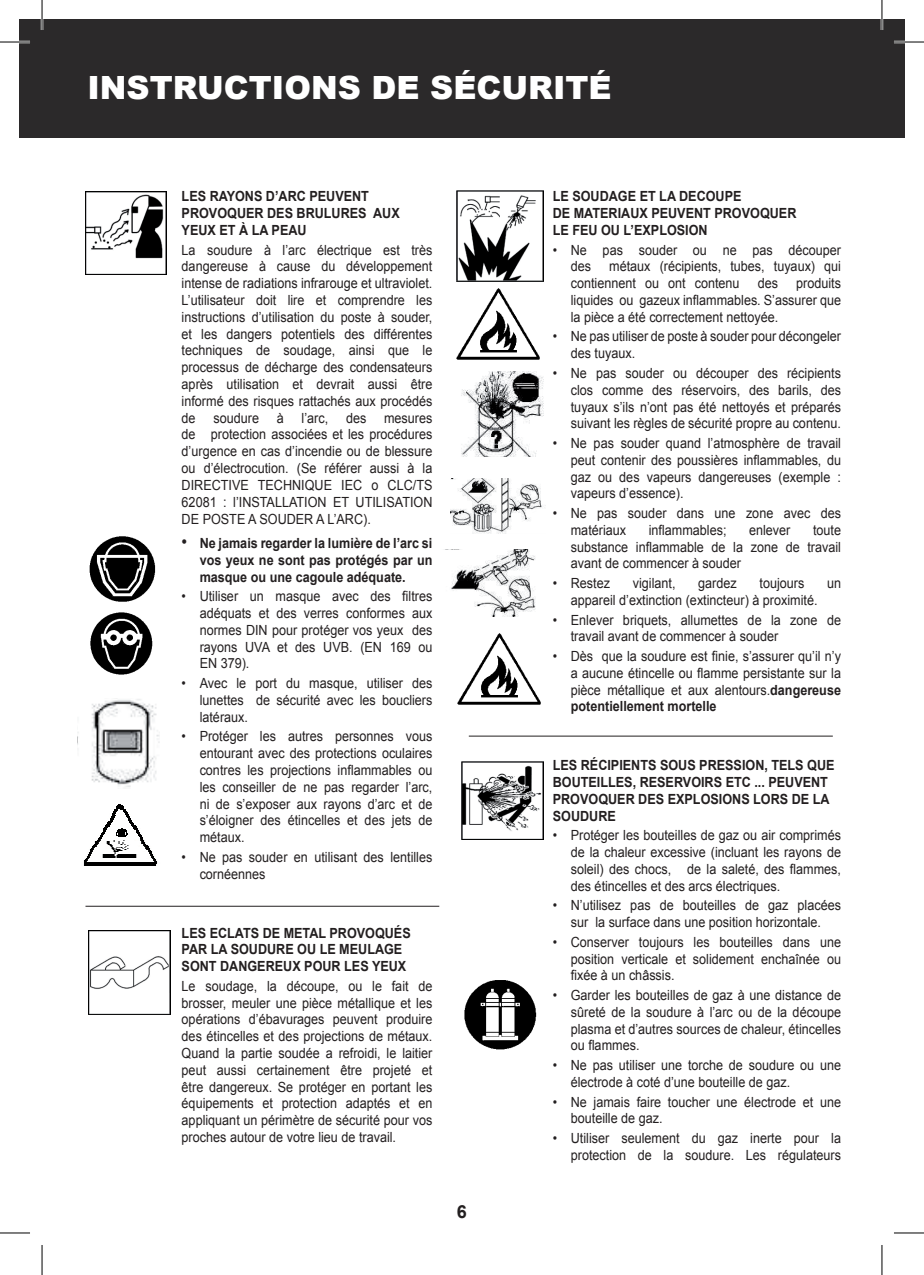
<style>
.page{position:relative;width:924px;height:1275px;background:#fff}
.page>*{position:absolute;margin:0;border:0;box-sizing:border-box;transform-origin:0 0}
.t1{font:900 32px "Arial";color:#fff}
.t2{font:700 18px "Arial";color:#231f20}
.t3{font:14px/16.8px "Arial";color:#231f20;text-align:justify;scale:.9 1}
.t4{font:700 14px/16.8px "Arial";color:#231f20;scale:.9 1}
.s1{font-weight:400;font-size:18px}
.s2{font-weight:700}
</style>
<div class="page">
<div style="left:19px;top:19px;width:885px;height:118px;background:#2b292a"></div>
<hr style="left:85px;top:905px;width:354px;height:1px;background:#231f20">
<hr style="left:468px;top:735px;width:364px;height:1px;background:#231f20">
<img style="left:85px;top:191px;width:82px;height:83px">
<img style="left:89px;top:536px;width:67px;height:66px">
<img style="left:90px;top:612px;width:63px;height:63px">
<img style="left:77px;top:698px;width:82px;height:89px">
<img style="left:100px;top:825px;width:42px;height:12px">
<svg style="left:106px;top:804px;width:35px;height:24px"></svg>
<img style="left:97px;top:837px;width:47px;height:3px">
<img style="left:90px;top:840px;width:62px;height:11px">
<img style="left:86px;top:851px;width:68px;height:7px">
<img style="left:83px;top:858px;width:74px;height:8px">
<img style="left:83px;top:862px;width:69px;height:1px">
<svg style="left:152px;top:862px;width:6px;height:4px"></svg>
<img style="left:88px;top:930px;width:82px;height:84px">
<img style="left:456px;top:190px;width:87px;height:91px">
<img style="left:456px;top:288px;width:84px;height:72px">
<img style="left:457px;top:633px;width:84px;height:72px">
<img style="left:461px;top:371px;width:83px;height:86px">
<img style="left:450px;top:479px;width:92px;height:54px">
<img style="left:444px;top:549px;width:92px;height:67px">
<img style="left:461px;top:761px;width:82px;height:78px">
<img style="left:464px;top:980px;width:73px;height:70px">
<hr style="left:0;top:41px;width:30px;height:2px;background:#fff">
<hr style="left:893px;top:41px;width:30px;height:2px;background:#fff">
<hr style="left:41px;top:0;width:2px;height:30px;background:#fff">
<hr style="left:880px;top:0;width:2px;height:30px;background:#fff">
<hr style="left:0;top:42px;width:30px;height:1px;background:#000">
<hr style="left:893px;top:42px;width:30px;height:1px;background:#000">
<hr style="left:0;top:1232px;width:30px;height:1px;background:#000">
<hr style="left:893px;top:1232px;width:30px;height:1px;background:#000">
<hr style="left:42px;top:0;width:1px;height:30px;background:#000">
<hr style="left:42px;top:1245px;width:1px;height:30px;background:#000">
<hr style="left:881px;top:0;width:1px;height:30px;background:#000">
<hr style="left:881px;top:1245px;width:1px;height:30px;background:#000">
<h1 class="t1" style="left:87px;top:64px;width:525px">INSTRUCTIONS DE SÉCURITÉ</h1>
<p class="t4" style="left:181px;top:188px;width:244px">LES RAYONS D’ARC PEUVENT<br>PROVOQUER DES BRULURES AUX<br>YEUX ET À LA PEAU</p>
<p class="t3" style="left:181px;top:241px;width:280px">La soudure à l’arc électrique est très dangereuse à cause du développement intense de radiations infrarouge et ultraviolet.<br>L’utilisateur doit lire et comprendre les instructions d’utilisation du poste à souder, et les dangers potentiels des différentes techniques de soudage, ainsi que le processus de décharge des condensateurs après utilisation et devrait aussi être informé des risques rattachés aux procédés de</p>
<p class="t3" style="left:213px;top:409px;width:52px">soudure</p>
<p class="t3" style="left:277px;top:409px;width:9px">à</p>
<p class="t3" style="left:301px;top:409px;width:31px">l’arc,</p>
<p class="t3" style="left:346px;top:409px;width:24px">des</p>
<p class="t3" style="left:181px;top:409px;width:280px;text-indent:202px">mesures de protection associées et les procédures d’urgence en cas d’incendie ou de blessure ou d’électrocution. (Se référer aussi à la DIRECTIVE TECHNIQUE IEC o CLC/TS 62081 : l’INSTALLATION ET UTILISATION DE POSTE A SOUDER A L’ARC).</p>
<p class="t4" style="left:199px;top:535px;width:260px;text-align:justify;text-indent:-18px"><span class="s1">•</span> Ne jamais regarder la lumière de l’arc si vos yeux ne sont pas protégés par un masque ou une cagoule adéquate.</p>
<p class="t3" style="left:199px;top:588px;width:260px;text-indent:-18px">• Utiliser un masque avec des filtres adéquats et des verres conformes aux normes DIN pour protéger vos yeux des rayons UVA et des UVB. (EN 169 ou EN 379).</p>
<p class="t3" style="left:199px;top:675px;width:260px;text-indent:-18px">• Avec le port du masque, utiliser des lunettes de sécurité avec les boucliers latéraux.</p>
<p class="t3" style="left:199px;top:728px;width:260px;text-indent:-18px">• Protéger les autres personnes vous entourant avec des protections oculaires contres les projections inflammables ou les conseiller de ne pas regarder l’arc, ni de s’exposer aux rayons d’arc et de s’éloigner des étincelles et des jets de métaux.</p>
<p class="t3" style="left:199px;top:848px;width:260px;text-indent:-18px">• Ne pas souder en utilisant des lentilles cornéennes</p>
<p class="t4" style="left:181px;top:924px;width:256px">LES ECLATS DE METAL PROVOQUÉS<br>PAR LA SOUDURE OU LE MEULAGE<br>SONT DANGEREUX POUR LES YEUX</p>
<p class="t3" style="left:181px;top:977px;width:280px">Le soudage, la découpe, ou le fait de brosser, meuler une pièce métallique et les opérations d’ébavurages peuvent produire des étincelles et des projections de métaux.<br>Quand la partie soudée a refroidi, le laitier peut aussi certainement être projeté et être dangereux. Se protéger en portant les équipements et protection adaptés et en appliquant un périmètre de sécurité pour vos proches autour de votre lieu de travail.</p>
<p class="t2" style="left:457px;top:1199px;width:12px">6</p>
<p class="t4" style="left:552px;top:188px;width:272px">LE SOUDAGE ET LA DECOUPE<br>DE MATERIAUX PEUVENT PROVOQUER<br>LE FEU OU L’EXPLOSION</p>
<p class="t3" style="left:570px;top:241px;width:301px;text-indent:-18px">• Ne pas souder ou ne pas découper des</p>
<p class="t3" style="left:570px;top:258px;width:301px;text-indent:38px">métaux (récipients, tubes, tuyaux) qui contiennent ou ont contenu</p>
<p class="t3" style="left:570px;top:275px;width:301px;text-indent:225px">produits liquides ou gazeux inflammables. S’assurer que la pièce a été correctement nettoyée.</p>
<p class="t3" style="left:570px;top:328px;width:301px;text-indent:-18px">• Ne pas utiliser de poste à souder pour décongeler des tuyaux.</p>
<p class="t3" style="left:570px;top:365px;width:301px;text-indent:-18px">• Ne pas souder ou découper des récipients clos comme des réservoirs, des barils, des tuyaux s’ils n’ont pas été nettoyés et préparés suivant les règles de sécurité propre au contenu.</p>
<p class="t3" style="left:570px;top:435px;width:301px;text-indent:-18px">• Ne pas souder quand l’atmosphère de travail peut contenir des poussières inflammables, du gaz ou des vapeurs dangereuses (exemple : vapeurs d’essence).</p>
<p class="t3" style="left:570px;top:505px;width:301px;text-indent:-18px">• Ne pas souder dans une zone avec des matériaux</p>
<p class="t3" style="left:757px;top:275px;width:24px">des</p>
<p class="t3" style="left:648px;top:521px;width:88px">inflammables;</p>
<p class="t3" style="left:748px;top:521px;width:47px">enlever</p>
<p class="t3" style="left:570px;top:521px;width:301px;text-indent:242px">toute substance inflammable de la zone de travail avant de commencer à souder</p>
<p class="t3" style="left:552px;top:575px;width:65px">• Restez</p>
<p class="t3" style="left:632px;top:575px;width:49px">vigilant,</p>
<p class="t3" style="left:698px;top:575px;width:44px">gardez</p>
<p class="t3" style="left:759px;top:575px;width:51px">toujours</p>
<p class="t3" style="left:826px;top:575px;width:17px">un</p>
<p class="t3" style="left:570px;top:591px;width:275px">appareil d’extinction (extincteur) à proximité.</p>
<p class="t3" style="left:570px;top:611px;width:301px;text-indent:-18px">• Enlever briquets, allumettes de la zone de travail avant de commencer à souder</p>
<p class="t3" style="left:570px;top:648px;width:301px;text-indent:-18px">• Dès que la soudure est finie, s’assurer qu’il n’y a aucune étincelle ou flamme persistante sur la pièce métallique et aux alentours.<span class="s2">dangereuse potentiellement mortelle</span></p>
<p class="t4" style="left:552px;top:757px;width:314px">LES RÉCIPIENTS SOUS PRESSION, TELS QUE<br>BOUTEILLES, RESERVOIRS ETC ... PEUVENT<br>PROVOQUER DES EXPLOSIONS LORS DE LA<br>SOUDURE</p>
<p class="t3" style="left:570px;top:827px;width:301px;text-indent:-18px">• Protéger les bouteilles de gaz ou air comprimés de la chaleur excessive (incluant les rayons de soleil) des chocs, de la saleté, des flammes, des étincelles et des arcs électriques.</p>
<p class="t3" style="left:552px;top:897px;width:321px;text-align:center">• N’utilisez pas de bouteilles de gaz placées sur la surface dans une position horizontale.</p>
<p class="t3" style="left:570px;top:933px;width:301px;text-indent:-18px">• Conserver toujours les bouteilles dans une position verticale et solidement enchaînée ou fixée à un châssis.</p>
<p class="t3" style="left:570px;top:987px;width:301px;text-indent:-18px">• Garder les bouteilles de gaz à une distance de sûreté de la soudure à l’arc ou de la découpe plasma et d’autres sources de chaleur, étincelles ou flammes.</p>
<p class="t3" style="left:570px;top:1057px;width:301px;text-indent:-18px">• Ne pas utiliser une torche de soudure ou une électrode à coté d’une bouteille de gaz.</p>
<p class="t3" style="left:570px;top:1093px;width:301px;text-indent:-18px">• Ne jamais faire toucher une électrode et une bouteille de gaz.</p>
<p class="t3" style="left:552px;top:1129px;width:321px;text-align:right">• Utiliser seulement du gaz inerte pour la protection de la soudure. Les régulateurs</p>
</div>
